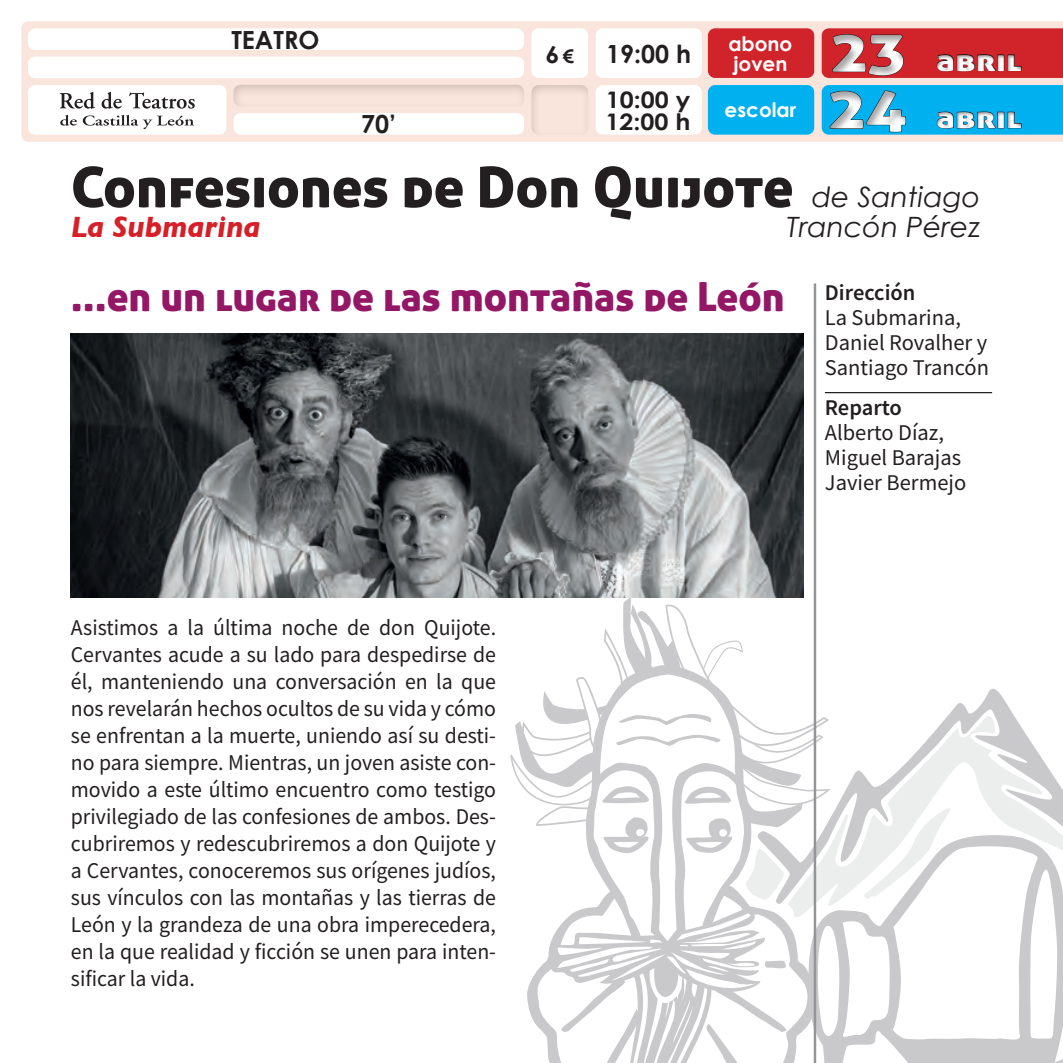
<style>
.page{position:relative;width:1063px;height:1063px;background:#fff}
.page>*{position:absolute;margin:0;border:0;box-sizing:border-box;transform-origin:0 0}
.t1{font:56px "Aller Display";color:#231f20}
.t2{font:56px/56.8px "Aller Display";color:#fff;scale:1.25 1}
.t3{font:40px "Aller Display";color:#941765}
.t4{font:italic 700 30px "Gill Sans";color:#d61f26;scale:.96 1}
.t5{font:30px/57.2px "Aller Display";color:#fff;scale:1.21 1}
.t6{font:italic 28px/30px "Century Gothic";color:#231f20;text-align:right}
.t7{font:700 25px "Century Gothic";color:#231f20}
.t8{font:700 23.5px "Century Gothic";color:#231f20;scale:1.06 1}
.t9{font:700 22.75px/22.5px "Century Gothic";color:#231f20;scale:1.1 1}
.t10{font:22.5px/27px "Source Sans Pro";color:#231f20}
.t11{font:700 20px/20px "Century Gothic";color:#fff}
.s1{font-size:18.75px}
.s2{font-weight:600}
</style>
<div class="page">
<svg style="left:510px;top:597px;width:553px;height:466px"></svg>
<hr style="left:825px;top:392px;width:167px;height:1px;background:#231f20">
<hr style="left:814px;top:283px;width:2px;height:780px;background:#939598">
<img style="left:71px;top:333px;width:733px;height:264px">
<svg style="left:21px;top:21px;width:1042px;height:121px;background:#f9e5dd"></svg>
<div style="left:28px;top:28px;width:496px;height:22px;background:#fff;border-radius:7px"></div>
<div style="left:230px;top:76px;width:295px;height:34px;background:#231f20;opacity:.2"></div>
<div style="left:28px;top:57px;width:496px;height:21px;background:#fff;border-radius:7px"></div>
<div style="left:234px;top:113px;width:290px;height:22px;background:#fff;border-radius:7px"></div>
<div style="left:28px;top:85px;width:198px;height:50px;background:#fff;border-radius:7px"></div>
<div style="left:596px;top:28px;width:106px;height:50px;background:#fff;border-radius:7px"></div>
<div style="left:531px;top:28px;width:57px;height:50px;background:#fff;border-radius:7px"></div>
<div style="left:528px;top:81px;width:62px;height:55px;background:#231f20;opacity:.2"></div>
<div style="left:596px;top:85px;width:106px;height:50px;background:#fff;border-radius:7px"></div>
<div style="left:809px;top:12px;width:200px;height:77px;background:#231f20;opacity:.4"></div>
<div style="left:806px;top:68px;width:207px;height:78px;background:#231f20;opacity:.4"></div>
<svg style="left:822px;top:28px;width:241px;height:50px;background:#be252b"></svg>
<div style="left:891px;top:37px;width:172px;height:45px;background:#231f20;opacity:.4"></div>
<svg style="left:822px;top:85px;width:241px;height:50px;background:#05a1d9"></svg>
<div style="left:891px;top:94px;width:172px;height:45px;background:#231f20;opacity:.4"></div>
<svg style="left:60px;top:92px;width:135px;height:37px"></svg>
<div style="left:708px;top:28px;width:106px;height:50px;background:#d1232a;border-radius:7px"></div>
<div style="left:708px;top:85px;width:106px;height:50px;background:#00b0ef;border-radius:7px"></div>
<p class="t7" style="left:231px;top:24px;width:90px">TEATRO</p>
<p class="t7" style="left:361px;top:108px;width:36px">70’</p>
<p class="t8" style="left:545px;top:39px;width:29px">6<span class="s1">€</span></p>
<p class="t7" style="left:606px;top:38px;width:86px">19:00 h</p>
<p class="t9" style="left:606px;top:88px;width:79px">10:00 y<br>12:00 h</p>
<p class="t11" style="left:728px;top:33px;width:66px">abono joven</p>
<p class="t11" style="left:725px;top:100px;width:73px">escolar</p>
<h1 class="t2" style="left:829px;top:22px;width:65px">23<br>24</h1>
<h3 class="t5" style="left:936px;top:31px;width:72px">abril abril</h3>
<p class="t1" style="left:71px;top:151px;width:724px">Confesiones de Don Quijote</p>
<p class="t4" style="left:71px;top:209px;width:199px">La Submarina</p>
<p class="t6" style="left:787px;top:181px;width:195px">de Santiago<br>Trancón Pérez</p>
<p class="t3" style="left:71px;top:271px;width:715px">...en un lugar de las montañas de León</p>
<p class="t10" style="left:825px;top:280px;width:166px;line-height:25px"><span class="s2">Dirección<br></span>La Submarina,<br>Daniel Rovalher y<br>Santiago Trancón</p>
<p class="t10" style="left:825px;top:394px;width:143px;line-height:25px"><span class="s2">Reparto<br></span>Alberto Díaz,<br>Miguel Barajas<br>Javier Bermejo</p>
<p class="t10" style="left:71px;top:614px;width:427px;text-align:justify">Asistimos a la última noche de don Quijote.<br>Cervantes acude a su lado para despedirse de él, manteniendo una conversación en la que nos revelarán hechos ocultos de su vida y cómo se enfrentan a la muerte, uniendo así su desti&shy;no para siempre. Mientras, un joven asiste con&shy;movido a este último encuentro como testigo privilegiado de las confesiones de ambos. Des&shy;cubriremos y redescubriremos a don Quijote y a Cervantes, conoceremos sus orígenes judíos, sus vínculos con las montañas y las tierras de León y la grandeza de una obra imperecedera, en la que realidad y ficción se unen para inten&shy;sificar la vida.</p>
</div>
